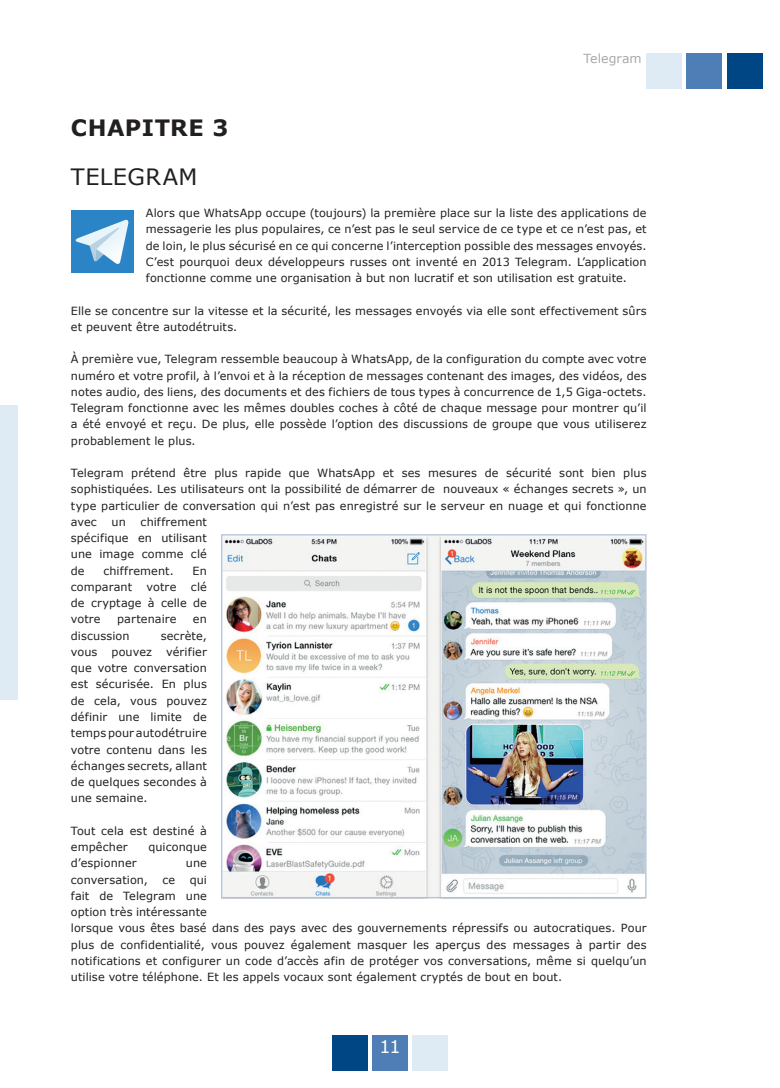
<style>
.page{position:relative;width:780px;height:1088px;background:#fff}
.page>*{position:absolute;margin:0;border:0;box-sizing:border-box;transform-origin:0 0}
.t1{font:700 22.5px "Verdana";letter-spacing:.015em;color:#231f20}
.t2{font:22.5px "Verdana";letter-spacing:.02em;color:#231f20}
.t3{font:17.5px "Verdana";color:#fff}
.t4{font:12.5px "Verdana";color:#a8a9ad}
.t5{font:11.25px/16.2px "Verdana";letter-spacing:.01em;color:#231f20;text-align:justify}
</style>
<div class="page">
<div style="left:332px;top:1035px;width:35px;height:35px;background:#004685"></div>
<div style="left:726px;top:53px;width:36px;height:36px;background:#004685"></div>
<div style="left:372px;top:1035px;width:35px;height:35px;background:#4f7eb6"></div>
<div style="left:686px;top:53px;width:36px;height:36px;background:#4f7eb6"></div>
<div style="left:412px;top:1035px;width:36px;height:35px;background:#deeaf4"></div>
<div style="left:646px;top:53px;width:35px;height:36px;background:#deeaf4"></div>
<div style="left:0;top:406px;width:18px;height:294px;background:#deeaf4"></div>
<img style="left:223px;top:536px;width:421px;height:360px">
<div style="left:221px;top:534px;width:425px;height:364px;border:1px solid #afc4e0"></div>
<div style="left:71px;top:211px;width:63px;height:62px;background:#2a84c6"></div>
<svg style="left:75px;top:220px;width:54px;height:44px"></svg>
<p class="t4" style="left:583px;top:50px;width:60px">Telegram</p>
<h1 class="t1" style="left:71px;top:113px;width:159px">CHAPITRE 3</h1>
<h1 class="t2" style="left:71px;top:162px;width:128px">TELEGRAM</h1>
<p class="t5" style="left:146px;top:205px;width:502px">Alors que WhatsApp occupe (toujours) la première place sur la liste des applications de messagerie les plus populaires, ce n’est pas le seul service de ce type et ce n’est pas, et de loin, le plus sécurisé en ce qui concerne l’interception possible des messages envoyés.<br>C’est pourquoi deux développeurs russes ont inventé en 2013 Telegram. L’application fonctionne comme une organisation à but non lucratif et son utilisation est gratuite.</p>
<p class="t5" style="left:71px;top:302px;width:577px">Elle se concentre sur la vitesse et la sécurité, les messages envoyés via elle sont effectivement sûrs et peuvent être autodétruits.</p>
<p class="t5" style="left:71px;top:351px;width:577px">À première vue, Telegram ressemble beaucoup à WhatsApp, de la configuration du compte avec votre numéro et votre profil, à l’envoi et à la réception de messages contenant des images, des vidéos, des notes audio, des liens, des documents et des fichiers de tous types à concurrence de 1,5 Giga-octets.<br>Telegram fonctionne avec les mêmes doubles coches à côté de chaque message pour montrer qu’il a été envoyé et reçu. De plus, elle possède l’option des discussions de groupe que vous utiliserez probablement le plus.</p>
<p class="t5" style="left:71px;top:465px;width:577px">Telegram prétend être plus rapide que WhatsApp et ses mesures de sécurité sont bien plus sophistiquées. Les utilisateurs ont la possibilité de démarrer de nouveaux « échanges secrets », un type particulier de conversation qui n’est pas enregistré sur le serveur en nuage et qui fonctionne avec</p>
<p class="t5" style="left:71px;top:513px;width:137px;text-indent:70px">chiffrement spécifique en utilisant une image comme clé de</p>
<p class="t5" style="left:111px;top:513px;width:16px">un</p>
<p class="t5" style="left:103px;top:562px;width:72px">chiffrement.</p>
<p class="t5" style="left:192px;top:562px;width:16px">En</p>
<p class="t5" style="left:71px;top:578px;width:63px">comparant</p>
<p class="t5" style="left:147px;top:578px;width:31px">votre</p>
<p class="t5" style="left:71px;top:578px;width:137px;text-indent:120px">clé de cryptage à celle de votre</p>
<p class="t5" style="left:117px;top:611px;width:61px">partenaire</p>
<p class="t5" style="left:193px;top:611px;width:15px">en</p>
<p class="t5" style="left:71px;top:627px;width:60px">discussion</p>
<p class="t5" style="left:71px;top:627px;width:137px;text-indent:90px">secrète, vous pouvez vérifier que votre conversation est sécurisée. En plus de cela, vous pouvez définir une limite de temps pour autodétruire votre contenu dans les échanges secrets, allant de quelques secondes à une semaine.</p>
<p class="t5" style="left:71px;top:822px;width:137px">Tout cela est destiné à empêcher</p>
<p class="t5" style="left:148px;top:838px;width:60px">quiconque</p>
<p class="t5" style="left:71px;top:855px;width:67px">d’espionner</p>
<p class="t5" style="left:186px;top:855px;width:23px">une</p>
<p class="t5" style="left:71px;top:871px;width:79px">conversation,</p>
<p class="t5" style="left:162px;top:871px;width:14px">ce</p>
<p class="t5" style="left:71px;top:871px;width:577px;text-align:left;text-indent:119px">qui<br>fait de Telegram une<br>option très intéressante<br>lorsque vous êtes basé dans des pays avec des gouvernements répressifs ou autocratiques. Pour plus de confidentialité, vous pouvez également masquer les aperçus des messages à partir des notifications et configurer un code d’accès afin de protéger vos conversations, même si quelqu’un utilise votre téléphone. Et les appels vocaux sont également cryptés de bout en bout.</p>
<h2 class="t3" style="left:379px;top:1035px;width:23px">11</h2>
</div>
